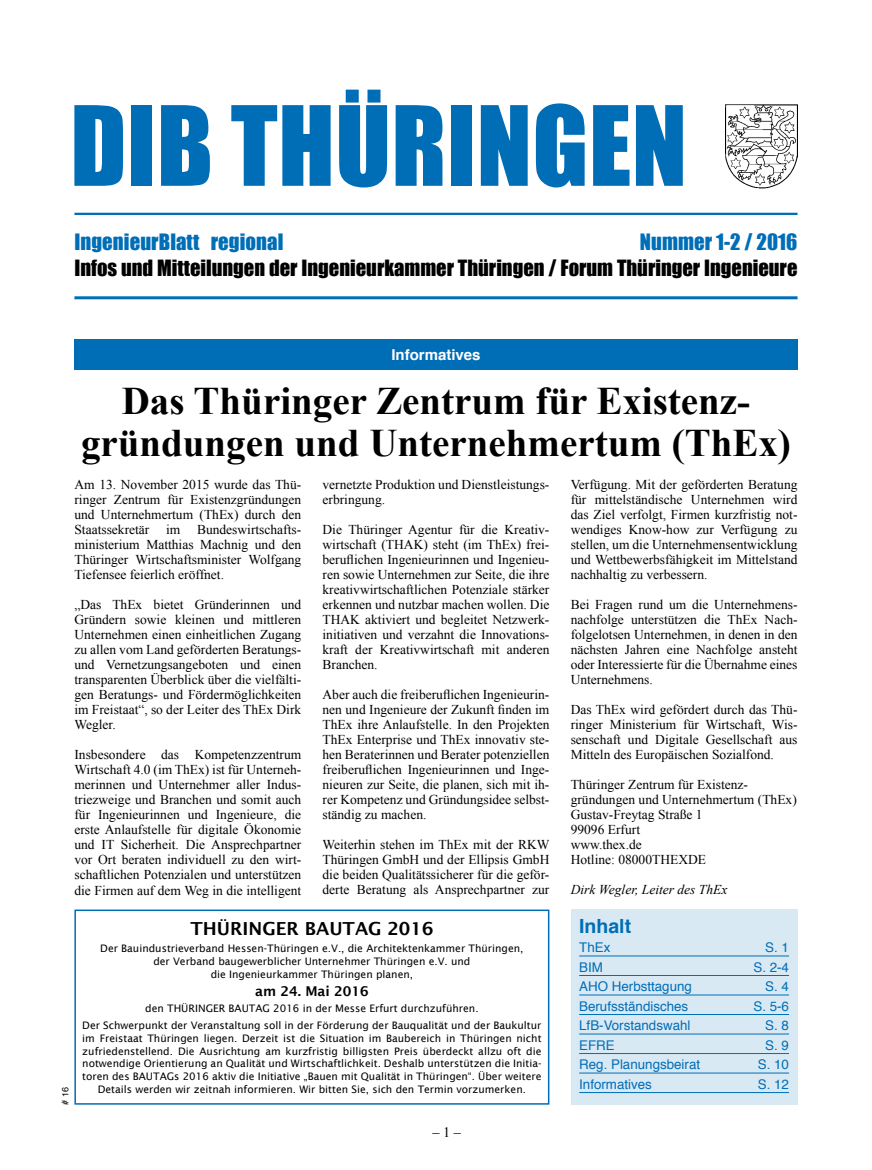
<style>
.page{position:relative;width:872px;height:1170px;background:#fff}
.page>*{position:absolute;margin:0;border:0;box-sizing:border-box;transform-origin:0 0}
.t1{font:102px "Impact";letter-spacing:.005em;color:#006eb7}
.t2{font:700 39px/42px "Times New Roman";color:#000;text-align:center}
.t3{font:20.7px "Impact";letter-spacing:.005em;color:#006eb7}
.t4{font:20.55px "Impact";color:#000}
.t5{font:700 19.5px "Helvetica";color:#006eb7}
.t6{font:600 18px "Lucida Sans";color:#000}
.t7{font:700 15px "Helvetica";color:#fff}
.t8{font:14.25px "Times New Roman";color:#000}
.t9{font:13.5px/15px "Times New Roman";color:#000;text-align:justify}
.t10{font:italic 13.5px "Times New Roman";color:#000}
.t11{font:600 13.5px "Lucida Sans";color:#000}
.t12{font:13.35px "Helvetica";color:#006eb7}
.t13{font:10.35px/12.8px "Lucida Sans";color:#000;text-align:center}
.t14{font:9px "Helvetica";color:#000}
</style>
<div class="page">
<img style="left:725px;top:105px;width:73px;height:84px">
<hr style="left:74px;top:213px;width:723px;height:2px;background:#006eb7">
<hr style="left:74px;top:296px;width:723px;height:3px;background:#006eb7">
<div style="left:570px;top:909px;width:227px;height:195px;background:#d9e9f4"></div>
<hr style="left:579px;top:955px;width:210px;height:1px;background:#006eb7">
<hr style="left:579px;top:975px;width:210px;height:1px;background:#006eb7">
<hr style="left:579px;top:994px;width:210px;height:1px;background:#006eb7">
<hr style="left:579px;top:1014px;width:210px;height:1px;background:#006eb7">
<hr style="left:579px;top:1033px;width:210px;height:1px;background:#006eb7">
<hr style="left:579px;top:1053px;width:210px;height:1px;background:#006eb7">
<hr style="left:579px;top:1072px;width:210px;height:1px;background:#006eb7">
<hr style="left:579px;top:1092px;width:210px;height:1px;background:#006eb7">
<div style="left:74px;top:909px;width:475px;height:195px;border:2px solid #006eb7"></div>
<div style="left:74px;top:339px;width:723px;height:30px;background:#006eb7"></div>
<h1 class="t1" style="left:70px;top:67px;width:618px">DIB THÜRINGEN</h1>
<h3 class="t3" style="left:74px;top:226px;width:210px">IngenieurBlatt regional</h3>
<h3 class="t3" style="left:640px;top:226px;width:159px">Nummer 1-2 / 2016</h3>
<h3 class="t4" style="left:74px;top:252px;width:724px">Infos und Mitteilungen der Ingenieurkammer Thüringen / Forum Thüringer Ingenieure</h3>
<p class="t7" style="left:391px;top:342px;width:91px">Informatives</p>
<h2 class="t2" style="left:81px;top:379px;width:711px">Das Thüringer Zentrum für Existenz&shy;gründungen und Unternehmertum (ThEx)</h2>
<p class="t9" style="left:74px;top:477px;width:228px">Am 13. November 2015 wurde das Thü&shy;ringer Zentrum für Existenzgründungen und Unternehmertum (ThEx) durch den Staatssekretär im Bundeswirtschafts&shy;ministerium Matthias Machnig und den Thüringer Wirtschaftsminister Wolfgang Tiefensee feierlich eröffnet.</p>
<p class="t9" style="left:74px;top:597px;width:228px">„Das ThEx bietet Gründerinnen und Gründern sowie kleinen und mittleren Unternehmen einen einheitlichen Zugang zu allen vom Land geförderten Beratungs&shy;und Vernetzungsangeboten und einen transparenten Überblick über die vielfälti&shy;gen Beratungs- und Fördermöglichkeiten im Freistaat“, so der Leiter des ThEx Dirk Wegler.</p>
<p class="t9" style="left:74px;top:747px;width:228px">Insbesondere das Kompetenzzentrum Wirtschaft 4.0 (im ThEx) ist für Unterneh&shy;merinnen und Unternehmer aller Indus&shy;triezweige und Branchen und somit auch für Ingenieurinnen und Ingenieure, die erste Anlaufstelle für digitale Ökonomie und IT Sicherheit. Die Ansprechpartner vor Ort beraten individuell zu den wirt&shy;schaftlichen Potenzialen und unterstützen die Firmen auf dem Weg in die intelligent</p>
<p class="t9" style="left:570px;top:477px;width:228px">Verfügung. Mit der geförderten Beratung für mittelständische Unternehmen wird das Ziel verfolgt, Firmen kurzfristig not&shy;wendiges Know-how zur Verfügung zu stellen, um die Unternehmensentwicklung und Wettbewerbsfähigkeit im Mittelstand nachhaltig zu verbessern.</p>
<p class="t9" style="left:570px;top:597px;width:228px">Bei Fragen rund um die Unternehmens&shy;nachfolge unterstützen die ThEx Nach&shy;folgelotsen Unternehmen, in denen in den nächsten Jahren eine Nachfolge ansteht oder Interessierte für die Übernahme eines Unternehmens.</p>
<p class="t9" style="left:570px;top:702px;width:228px">Das ThEx wird gefördert durch das Thü&shy;ringer Ministerium für Wirtschaft, Wis&shy;senschaft und Digitale Gesellschaft aus Mitteln des Europäischen Sozialfond.</p>
<p class="t9" style="left:570px;top:777px;width:228px;text-align:left">Thüringer Zentrum für Existenz&shy;gründungen und Unternehmertum (ThEx)<br>Gustav-Freytag Straße 1<br>99096 Erfurt<br>www.thex.de<br>Hotline: 08000THEXDE</p>
<p class="t10" style="left:570px;top:880px;width:158px">Dirk Wegler, Leiter des ThEx</p>
<h3 class="t5" style="left:579px;top:910px;width:54px">Inhalt</h3>
<p class="t12" style="left:579px;top:937px;width:33px">ThEx</p>
<p class="t12" style="left:765px;top:937px;width:25px">S. 1</p>
<p class="t12" style="left:579px;top:956px;width:25px">BIM</p>
<p class="t12" style="left:753px;top:956px;width:37px">S. 2-4</p>
<p class="t12" style="left:579px;top:976px;width:114px">AHO Herbsttagung</p>
<p class="t12" style="left:765px;top:976px;width:25px">S. 4</p>
<p class="t12" style="left:579px;top:995px;width:111px">Berufsständisches</p>
<p class="t12" style="left:753px;top:995px;width:37px">S. 5-6</p>
<p class="t12" style="left:579px;top:1015px;width:113px">LfB-Vorstandswahl</p>
<p class="t12" style="left:765px;top:1015px;width:25px">S. 8</p>
<p class="t12" style="left:579px;top:1034px;width:37px">EFRE</p>
<p class="t12" style="left:765px;top:1034px;width:25px">S. 9</p>
<p class="t12" style="left:579px;top:1054px;width:122px">Reg. Planungsbeirat</p>
<p class="t12" style="left:758px;top:1054px;width:33px">S. 10</p>
<p class="t12" style="left:579px;top:1073px;width:74px">Informatives</p>
<p class="t12" style="left:758px;top:1073px;width:33px">S. 12</p>
<p class="t9" style="left:322px;top:477px;width:228px">vernetzte Produktion und Dienstleistungs&shy;erbringung.</p>
<p class="t9" style="left:322px;top:522px;width:228px">Die Thüringer Agentur für die Kreativ&shy;wirtschaft (THAK) steht (im ThEx) frei&shy;beruflichen Ingenieurinnen und Ingenieu&shy;ren sowie Unternehmen zur Seite, die ihre kreativwirtschaftlichen Potenziale stärker erkennen und nutzbar machen wollen. Die THAK aktiviert und begleitet Netzwerk&shy;initiativen und verzahnt die Innovations&shy;kraft der Kreativwirtschaft mit anderen Branchen.</p>
<p class="t9" style="left:322px;top:687px;width:228px">Aber auch die freiberuflichen Ingenieurin&shy;nen und Ingenieure der Zukunft finden im ThEx ihre Anlaufstelle. In den Projekten ThEx Enterprise und ThEx innovativ ste&shy;hen Beraterinnen und Berater potenziellen freiberuflichen Ingenieurinnen und Inge&shy;nieuren zur Seite, die planen, sich mit ih&shy;rer Kompetenz und Gründungsidee selbst&shy;ständig zu machen.</p>
<p class="t9" style="left:322px;top:837px;width:229px">Weiterhin stehen im ThEx mit der RKW Thüringen GmbH und der Ellipsis GmbH die beiden Qualitätssicherer für die geför&shy;derte Beratung als Ansprechpartner zur</p>
<h3 class="t6" style="left:190px;top:918px;width:245px">THÜRINGER BAUTAG 2016</h3>
<p class="t13" style="left:100px;top:942px;width:425px">Der Bauindustrieverband Hessen-Thüringen e.V., die Architektenkammer Thüringen, der Verband baugewerblicher Unternehmer Thüringen e.V. und<br>die Ingenieurkammer Thüringen planen,</p>
<p class="t11" style="left:255px;top:983px;width:115px">am 24. Mai 2016</p>
<p class="t13" style="left:82px;top:999px;width:461px;line-height:17px">den THÜRINGER BAUTAG 2016 in der Messe Erfurt durchzuführen.<br>Der Schwerpunkt der Veranstaltung soll in der Förderung der Bauqualität und der Baukultur</p>
<p class="t13" style="left:82px;top:1031px;width:461px">im Freistaat Thüringen liegen. Derzeit ist die Situation im Baubereich in Thüringen nicht zufriedenstellend. Die Ausrichtung am kurzfristig billigsten Preis überdeckt allzu oft die notwendige Orientierung an Qualität und Wirtschaftlichkeit. Deshalb unterstützen die Initia&shy;toren des BAUTAGs 2016 aktiv die Initiative „Bauen mit Qualität in Thüringen“. Über weitere Details werden wir zeitnah informieren. Wir bitten Sie, sich den Termin vorzumerken.</p>
<p class="t14" style="left:58px;top:1104px;width:19px;rotate:-90deg"># 16</p>
<p class="t8" style="left:432px;top:1122px;width:30px">– 1 –</p>
</div>
